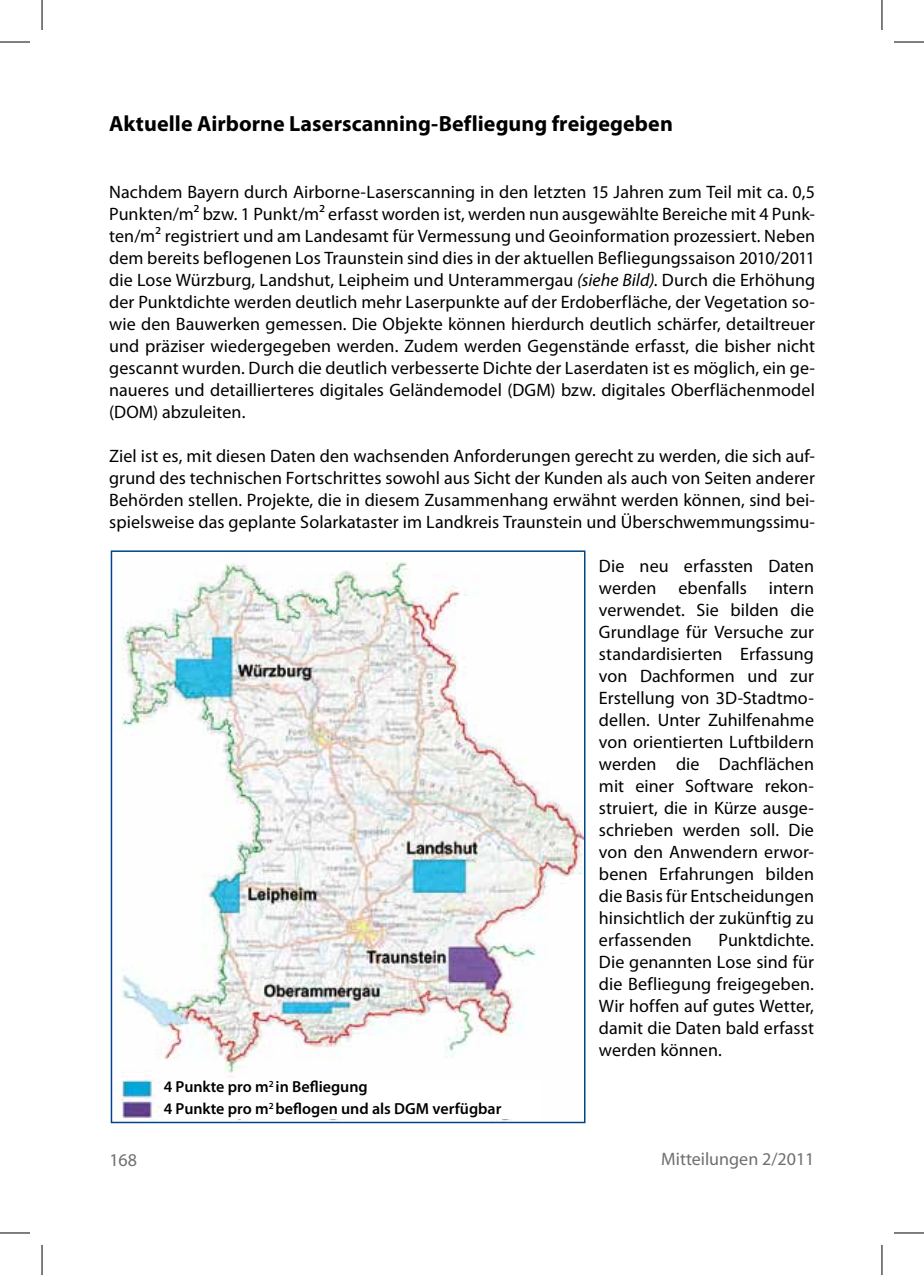
<style>
.page{position:relative;width:924px;height:1275px;background:#fff}
.page>*{position:absolute;margin:0;border:0;box-sizing:border-box;transform-origin:0 0}
.t1{font:700 22px "Myriad Pro";color:#000}
.t2{font:18px/22px "Myriad Pro";letter-spacing:.005em;color:#000;text-align:justify}
.t3{font:18px "Myriad";color:#6e6f70}
.t4{font:600 16px/22px "Myriad Pro";color:#000}
.s1{font-style:italic}
</style>
<div class="page">
<img style="left:114px;top:562px;width:468px;height:558px">
<div style="left:111px;top:550px;width:474px;height:573px;border:2px solid #004489"></div>
<div style="left:164px;top:1079px;width:376px;height:40px;background:#fff"></div>
<hr style="left:0;top:42px;width:30px;height:1px;background:#000">
<hr style="left:893px;top:42px;width:30px;height:1px;background:#000">
<hr style="left:0;top:1232px;width:30px;height:1px;background:#000">
<hr style="left:893px;top:1232px;width:30px;height:1px;background:#000">
<hr style="left:42px;top:0;width:1px;height:30px;background:#000">
<hr style="left:42px;top:1245px;width:1px;height:30px;background:#000">
<hr style="left:881px;top:0;width:1px;height:30px;background:#000">
<hr style="left:881px;top:1245px;width:1px;height:30px;background:#000">
<p class="t1" style="left:109px;top:111px;width:565px">Aktuelle Airborne Laserscanning-Befliegung freigegeben</p>
<p class="t2" style="left:109px;top:181px;width:707px">Nachdem Bayern durch Airborne-Laserscanning in den letzten 15 Jahren zum Teil mit ca. 0,5<br>Punkten/m² bzw. 1 Punkt/m² erfasst worden ist, werden nun ausgewählte Bereiche mit 4 Punk&shy;ten/m² registriert und am Landesamt für Vermessung und Geoinformation prozessiert. Neben dem bereits beflogenen Los Traunstein sind dies in der aktuellen Befliegungssaison 2010/2011 die Lose Würzburg, Landshut, Leipheim und Unterammergau <span class="s1">(siehe Bild)</span>. Durch die Erhöhung der Punktdichte werden deutlich mehr Laserpunkte auf der Erdoberfläche, der Vegetation so&shy;wie den Bauwerken gemessen. Die Objekte können hierdurch deutlich schärfer, detailtreuer und präziser wiedergegeben werden. Zudem werden Gegenstände erfasst, die bisher nicht gescannt wurden. Durch die deutlich verbesserte Dichte der Laserdaten ist es möglich, ein ge&shy;naueres und detaillierteres digitales Geländemodel (DGM) bzw. digitales Oberflächenmodel (DOM) abzuleiten.</p>
<p class="t2" style="left:109px;top:445px;width:707px">Ziel ist es, mit diesen Daten den wachsenden Anforderungen gerecht zu werden, die sich auf&shy;grund des technischen Fortschrittes sowohl aus Sicht der Kunden als auch von Seiten anderer Behörden stellen. Projekte, die in diesem Zusammenhang erwähnt werden können, sind bei&shy;spielsweise das geplante Solarkataster im Landkreis Traunstein und Überschwemmungssimu-</p>
<p class="t2" style="left:598px;top:555px;width:216px">Die neu erfassten Daten werden ebenfalls intern verwendet. Sie bilden die Grundlage für Versuche zur standardisierten Erfassung von Dachformen und zur Erstellung von 3D-Stadtmo&shy;dellen. Unter Zuhilfenahme von orientierten Luftbildern werden die Dachflächen mit einer Software rekon&shy;struiert, die in Kürze ausge&shy;schrieben werden soll. Die von den Anwendern erwor&shy;benen Erfahrungen bilden die Basis für Entscheidungen hinsichtlich der zukünftig zu erfassenden</p>
<p class="t2" style="left:598px;top:929px;width:216px;text-indent:119px">Punktdichte.<br>Die genannten Lose sind für die Befliegung freigegeben.<br>Wir hoffen auf gutes Wetter, damit die Daten bald erfasst werden können.</p>
<p class="t4" style="left:164px;top:1075px;width:339px">4 Punkte pro m<sup>2</sup> in Befliegung<br>4 Punkte pro m<sup>2</sup> beflogen und als DGM verfügbar</p>
<p class="t3" style="left:109px;top:1150px;width:29px">168</p>
<p class="t3" style="left:660px;top:1150px;width:155px">Mitteilungen 2/2011</p>
</div>
